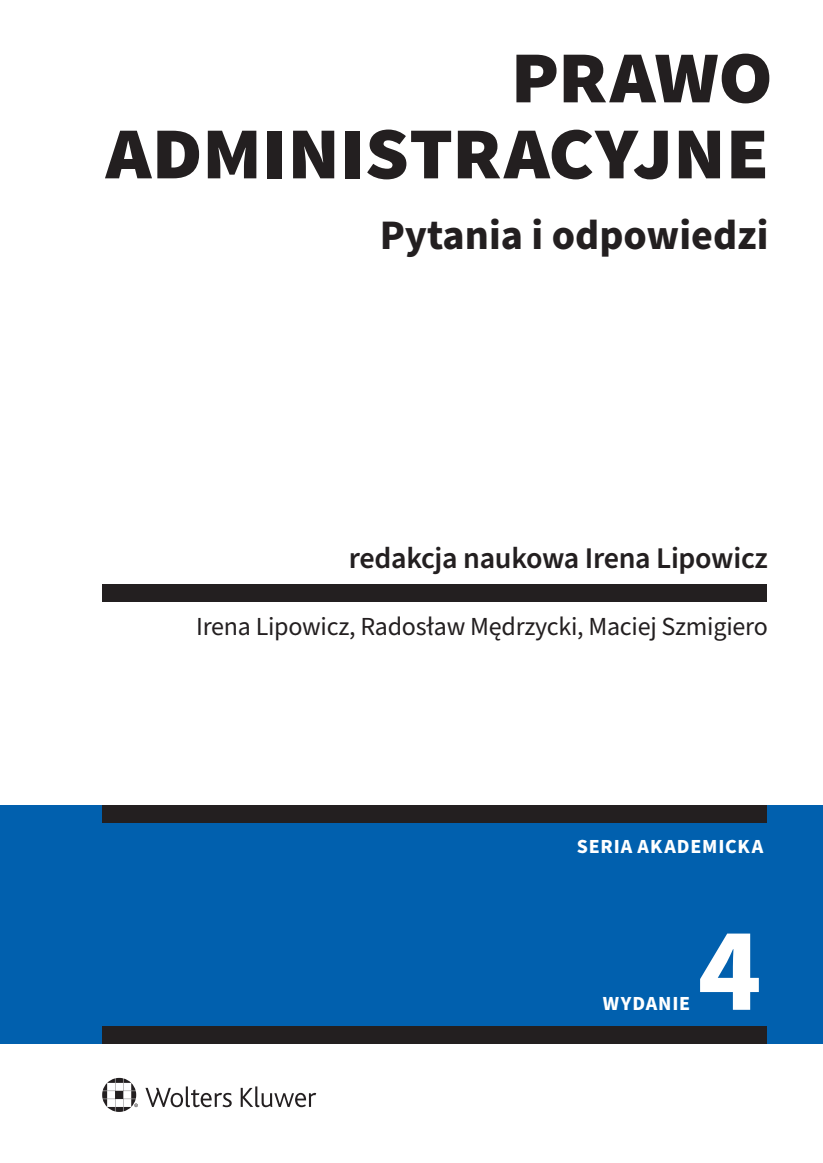
<style>
.page{position:relative;width:823px;height:1163px;background:#fff}
.page>*{position:absolute;margin:0;border:0;box-sizing:border-box;transform-origin:0 0}
.t1{font:700 120px "Source Sans Pro";color:#fff}
.t2{font:700 90px/76px "Source Sans Pro";letter-spacing:-.025em;color:#231f20;text-align:right}
.t3{font:700 42px "Source Sans Pro";color:#231f20}
.t4{font:600 30px "Source Sans Pro";letter-spacing:-.01em;color:#231f20}
.t5{font:26px "Source Sans Pro";letter-spacing:-.01em;color:#231f20}
.t6{font:700 20px "Source Sans Pro";letter-spacing:.04em;color:#fff}
</style>
<div class="page">
<svg style="left:102px;top:1077px;width:214px;height:34px"></svg>
<div style="left:0;top:805px;width:822px;height:238px;background:#0160ae"></div>
<div style="left:102px;top:584px;width:663px;height:17px;background:#231f20"></div>
<div style="left:102px;top:1026px;width:663px;height:17px;background:#231f20"></div>
<div style="left:102px;top:805px;width:663px;height:17px;background:#231f20"></div>
<h2 class="t2" style="left:106px;top:37px;width:668px">Prawo administracyjne</h2>
<h3 class="t3" style="left:379px;top:206px;width:390px">Pytania i odpowiedzi</h3>
<p class="t4" style="left:348px;top:538px;width:420px">redakcja naukowa Irena Lipowicz</p>
<p class="t5" style="left:196px;top:609px;width:573px">Irena Lipowicz, Radosław Mędrzycki, Maciej Szmigiero</p>
<p class="t6" style="left:576px;top:832px;width:188px">SERIA AKADEMICKA</p>
<p class="t6" style="left:602px;top:989px;width:89px">WYDANIE</p>
<h1 class="t1" style="left:695px;top:888px;width:69px">4</h1>
</div>
